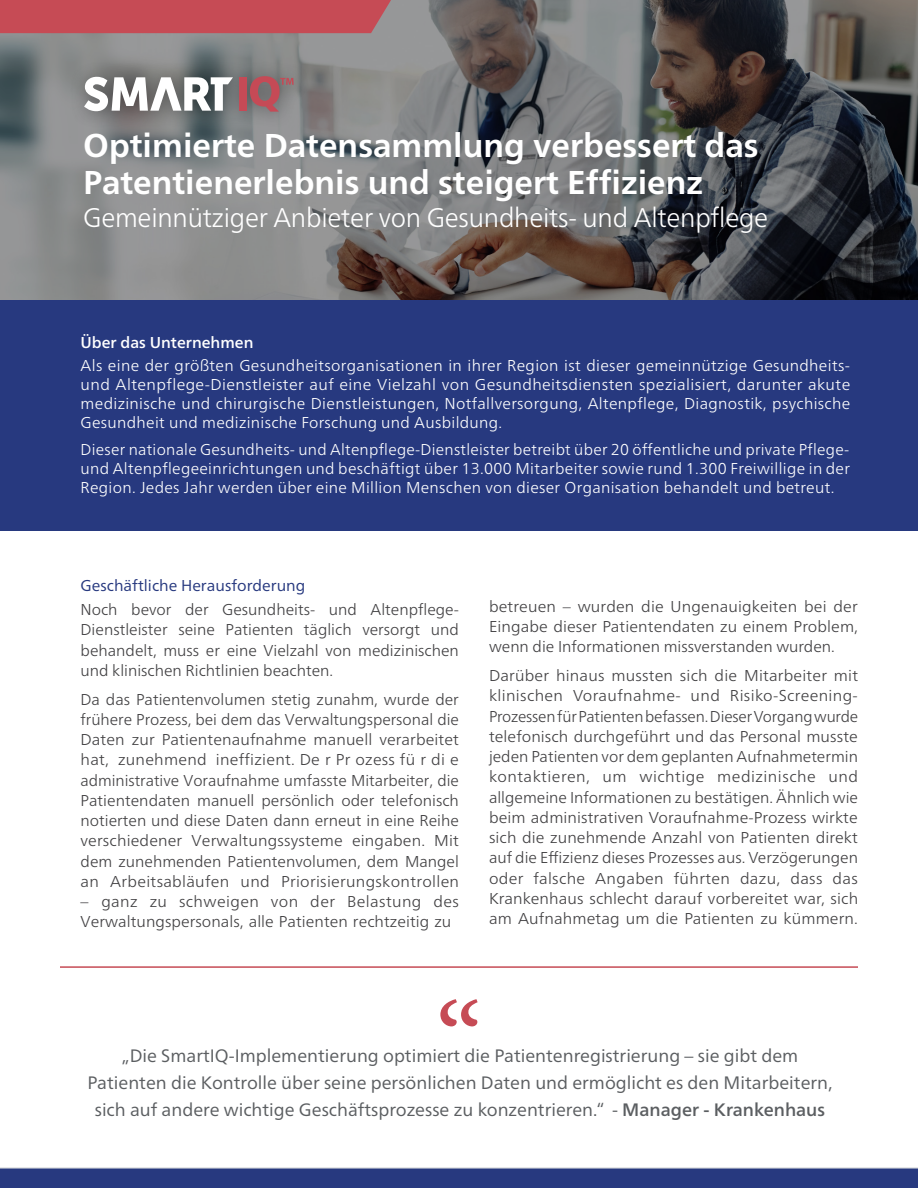
<style>
.page{position:relative;width:918px;height:1188px;background:#fff}
.page>*{position:absolute;margin:0;border:0;box-sizing:border-box;transform-origin:0 0}
.t1{font:700 33px/37.8px "Frutiger Neue LT Pro";color:#fff}
.t2{font:300 27px "Frutiger Neue LT Pro";letter-spacing:-.01em;color:#fff;scale:.96 1}
.t3{font:18px/27px "Frutiger Neue LT Pro";color:#5b5e61;text-align:center}
.body{font:300 15.75px/20.2px "Frutiger Neue LT Pro";letter-spacing:.005em;color:#414042;text-align:justify}
.body-2{font:300 15.75px/18.9px "Frutiger Neue LT Pro";letter-spacing:.02em;color:#fff;text-align:justify}
.s1{font-weight:500}
.s2{font-weight:400;color:#27397f}
</style>
<div class="page">
<svg style="left:0;top:0;width:918px;height:300px;background:#666667"></svg>
<div style="left:0;top:0;width:391px;height:33px;background:#c64b55"></div>
<hr style="left:60px;top:966px;width:798px;height:2px;background:#c64b55">
<svg style="left:440px;top:999px;width:38px;height:27px"></svg>
<svg style="left:0;top:1167px;width:918px;height:21px;background:#344586"></svg>
<div style="left:0;top:300px;width:918px;height:231px;background:#27397f"></div>
<div style="left:69px;top:60px;width:242px;height:70px;background:#000;opacity:.44"></div>
<div style="left:239px;top:77px;width:8px;height:34px;background:#c54a56"></div>
<svg style="left:250px;top:76px;width:44px;height:36px;background:#99696e"></svg>
<svg style="left:84px;top:77px;width:149px;height:34px"></svg>
<p class="t1" style="left:83px;top:126px;width:677px">Optimierte Datensammlung verbessert das<br>Patentienerlebnis und steigert Effizienz</p>
<p class="t2" style="left:83px;top:202px;width:715px">Gemeinnütziger Anbieter von Gesundheits- und Altenpflege</p>
<p class="body-2" style="left:81px;top:331px;width:771px;line-height:23.1px"><span class="s1">Über das Unternehmen<br></span>Als eine der größten Gesundheitsorganisationen in ihrer Region ist dieser gemeinnützige Gesundheits-</p>
<p class="body-2" style="left:81px;top:375px;width:771px">und Altenpflege-Dienstleister auf eine Vielzahl von Gesundheitsdiensten spezialisiert, darunter akute medizinische und chirurgische Dienstleistungen, Notfallversorgung, Altenpflege, Diagnostik, psychische Gesundheit und medizinische Forschung und Ausbildung.</p>
<p class="body-2" style="left:81px;top:440px;width:771px">Dieser nationale Gesundheits- und Altenpflege-Dienstleister betreibt über 20 öffentliche und private Pflege&shy;und Altenpflegeeinrichtungen und beschäftigt über 13.000 Mitarbeiter sowie rund 1.300 Freiwillige in der Region. Jedes Jahr werden über eine Million Menschen von dieser Organisation behandelt und betreut.</p>
<p class="body" style="left:81px;top:573px;width:380px;line-height:24.5px"><span class="s2">Geschäftliche Herausforderung<br></span>Noch bevor der Gesundheits- und Altenpflege-</p>
<p class="body" style="left:81px;top:620px;width:380px">Dienstleister seine Patienten täglich versorgt und behandelt, muss er eine Vielzahl von medizinischen und klinischen Richtlinien beachten.</p>
<p class="body" style="left:81px;top:689px;width:380px">Da das Patientenvolumen stetig zunahm, wurde der frühere Prozess, bei dem das Verwaltungspersonal die Daten zur Patientenaufnahme manuell verarbeitet hat, zunehmend ineffizient. De r Pr ozess fü r di e administrative Voraufnahme umfasste Mitarbeiter, die Patientendaten manuell persönlich oder telefonisch notierten und diese Daten dann erneut in eine Reihe verschiedener Verwaltungssysteme eingaben. Mit dem zunehmenden Patientenvolumen, dem Mangel an Arbeitsabläufen und Priorisierungskontrollen</p>
<p class="body" style="left:81px;top:891px;width:380px">– ganz zu schweigen von der Belastung des<br>Verwaltungspersonals, alle Patienten rechtzeitig zu</p>
<p class="body" style="left:489px;top:596px;width:371px">betreuen – wurden die Ungenauigkeiten bei der Eingabe dieser Patientendaten zu einem Problem, wenn die Informationen missverstanden wurden.</p>
<p class="body" style="left:489px;top:665px;width:371px">Darüber hinaus mussten sich die Mitarbeiter mit klinischen Voraufnahme- und Risiko-Screening-Prozessen für Patienten befassen. Dieser Vorgang wurde telefonisch durchgeführt und das Personal musste jeden Patienten vor dem geplanten Aufnahmetermin kontaktieren, um wichtige medizinische und allgemeine Informationen zu bestätigen. Ähnlich wie beim administrativen Voraufnahme-Prozess wirkte sich die zunehmende Anzahl von Patienten direkt auf die Effizienz dieses Prozesses aus. Verzögerungen oder falsche Angaben führten dazu, dass das Krankenhaus schlecht darauf vorbereitet war, sich am Aufnahmetag um die Patienten zu kümmern.</p>
<p class="t3" style="left:87px;top:1042px;width:746px">„Die SmartIQ-Implementierung optimiert die Patientenregistrierung – sie gibt dem<br>Patienten die Kontrolle über seine persönlichen Daten und ermöglicht es den Mitarbeitern, sich auf andere wichtige Geschäftsprozesse zu konzentrieren.“ - <span class="s1">Manager - Krankenhaus</span></p>
</div>
